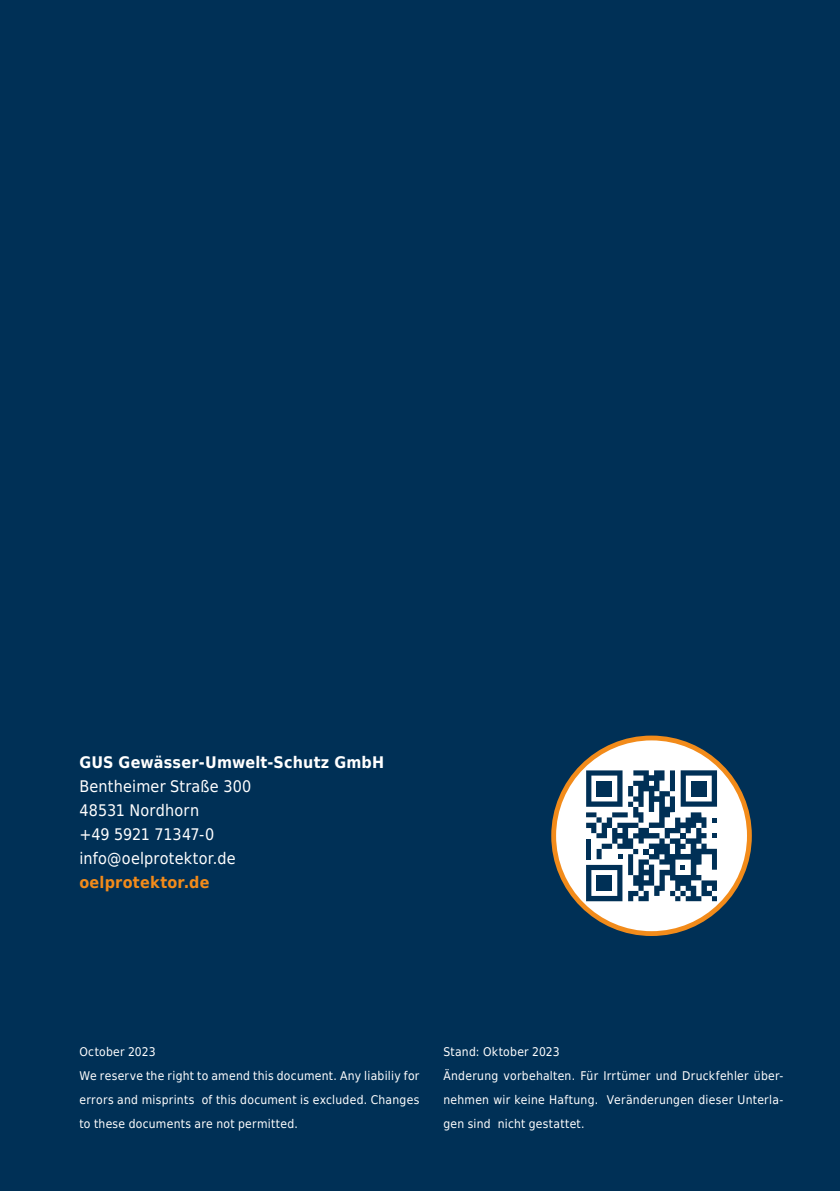
<style>
.page{position:relative;width:840px;height:1191px;background:#fff}
.page>*{position:absolute;margin:0;border:0;box-sizing:border-box;transform-origin:0 0}
.t1{font:16px/24px "DejaVu Sans Condensed";letter-spacing:.015em;color:#fff}
.t2{font:700 16px "DejaVu Sans Condensed";letter-spacing:.01em;color:#fff}
.t3{font:700 16px "DejaVu Sans Condensed";letter-spacing:.015em;color:#f28b1a}
.t4{font:12px/24px "DejaVu Sans Condensed";letter-spacing:.025em;color:#fff}
</style>
<div class="page">
<div style="left:0;top:0;width:839px;height:1191px;background:#003056"></div>
<div style="left:553px;top:738px;width:196px;height:195px;background:#fff;border-radius:50%"></div>
<div style="left:551px;top:735px;width:200px;height:201px;border:5px solid #f28b1a;border-radius:50%"></div>
<svg style="left:586px;top:770px;width:130px;height:131px"></svg>
<div style="left:596px;top:781px;width:15px;height:15px;background:#003056"></div>
<div style="left:690px;top:781px;width:16px;height:15px;background:#003056"></div>
<div style="left:596px;top:875px;width:15px;height:15px;background:#003056"></div>
<h1 class="t2" style="left:79px;top:749px;width:306px">GUS Gewässer-Umwelt-Schutz GmbH</h1>
<h1 class="t1" style="left:79px;top:774px;width:173px">Bentheimer Straße 300<br>48531 Nordhorn<br>+49 5921 71347-0 info@oelprotektor.de</h1>
<h1 class="t3" style="left:79px;top:869px;width:131px">oelprotektor.de</h1>
<p class="t4" style="left:79px;top:1039px;width:341px">October 2023<br>We reserve the right to amend this document. Any liabiliy for errors and misprints of this document is excluded. Changes to these documents are not permitted.</p>
<p class="t4" style="left:443px;top:1039px;width:341px">Stand: Oktober 2023<br>Änderung vorbehalten. Für Irrtümer und Druckfehler über&shy;nehmen wir keine Haftung. Veränderungen dieser Unterla&shy;gen sind nicht gestattet.</p>
</div>
